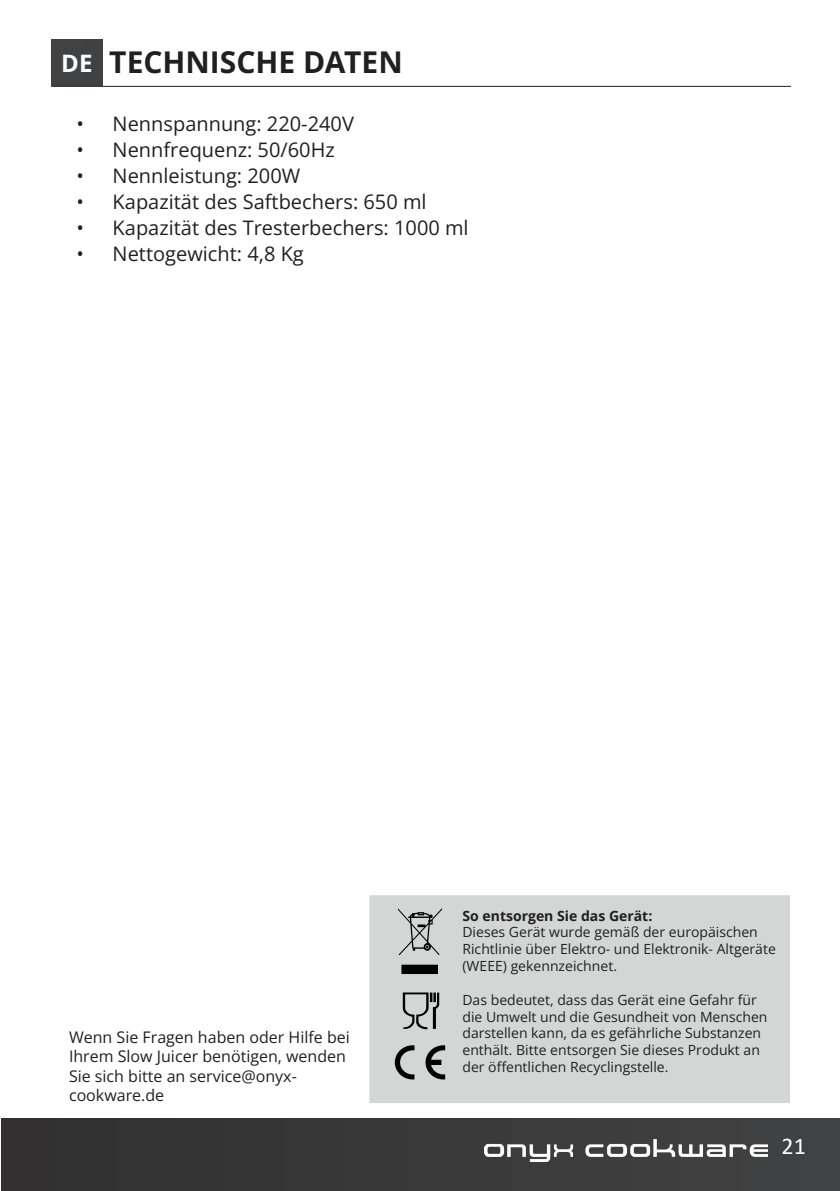
<style>
.page{position:relative;width:840px;height:1191px;background:#fff}
.page>*{position:absolute;margin:0;border:0;box-sizing:border-box;transform-origin:0 0}
.t1{font:30px "Open Sans";color:#231f20}
.t2{font:24px "Calibri";color:#fff}
.t3{font:24px "Open Sans";color:#fff}
.t4{font:20px "Open Sans";color:#231f20}
.t5{font:16px/19.2px "Open Sans";color:#231f20}
.t6{font:14px/16.8px "Open Sans";color:#231f20}
</style>
<div class="page">
<div style="left:1px;top:1119px;width:838px;height:72px;background:#383839"></div>
<img style="left:484px;top:1140px;width:283px;height:21px">
<div style="left:51px;top:40px;width:51px;height:45px;background:#414243"></div>
<hr style="left:51px;top:86px;width:739px;height:1px;background:#231f20">
<div style="left:369px;top:895px;width:420px;height:208px;background:#d2d7d6"></div>
<svg style="left:397px;top:908px;width:45px;height:66px"></svg>
<svg style="left:394px;top:1045px;width:20px;height:34px"></svg>
<svg style="left:425px;top:1045px;width:20px;height:34px"></svg>
<svg style="left:402px;top:992px;width:37px;height:37px"></svg>
<p class="t3" style="left:61px;top:47px;width:33px">DE</p>
<p class="t1" style="left:109px;top:41px;width:295px">TECHNISCHE DATEN</p>
<p class="t4" style="left:77px;top:110px;width:279px">• Nennspannung: 220-240V</p>
<p class="t4" style="left:77px;top:136px;width:259px">• Nennfrequenz: 50/60Hz</p>
<p class="t4" style="left:77px;top:162px;width:225px">• Nennleistung: 200W</p>
<p class="t4" style="left:77px;top:188px;width:351px">• Kapazität des Saftbechers: 650 ml</p>
<p class="t4" style="left:77px;top:214px;width:393px">• Kapazität des Tresterbechers: 1000 ml</p>
<p class="t4" style="left:77px;top:240px;width:228px">• Nettogewicht: 4,8 Kg</p>
<p class="t5" style="left:69px;top:1027px;width:282px">Wenn Sie Fragen haben oder Hilfe bei<br>Ihrem Slow Juicer benötigen, wenden<br>Sie sich bitte an service@onyx&shy;cookware.de</p>
<p class="t6" style="left:462px;top:906px;width:191px">So entsorgen Sie das Gerät:</p>
<p class="t6" style="left:462px;top:923px;width:315px">Dieses Gerät wurde gemäß der europäischen<br>Richtlinie über Elektro- und Elektronik- Altgeräte (WEEE) gekennzeichnet.</p>
<p class="t6" style="left:462px;top:990px;width:306px">Das bedeutet, dass das Gerät eine Gefahr für die Umwelt und die Gesundheit von Menschen darstellen kann, da es gefährliche Substanzen enthält. Bitte entsorgen Sie dieses Produkt an der öffentlichen Recyclingstelle.</p>
<h2 class="t2" style="left:781px;top:1129px;width:26px">21</h2>
</div>
